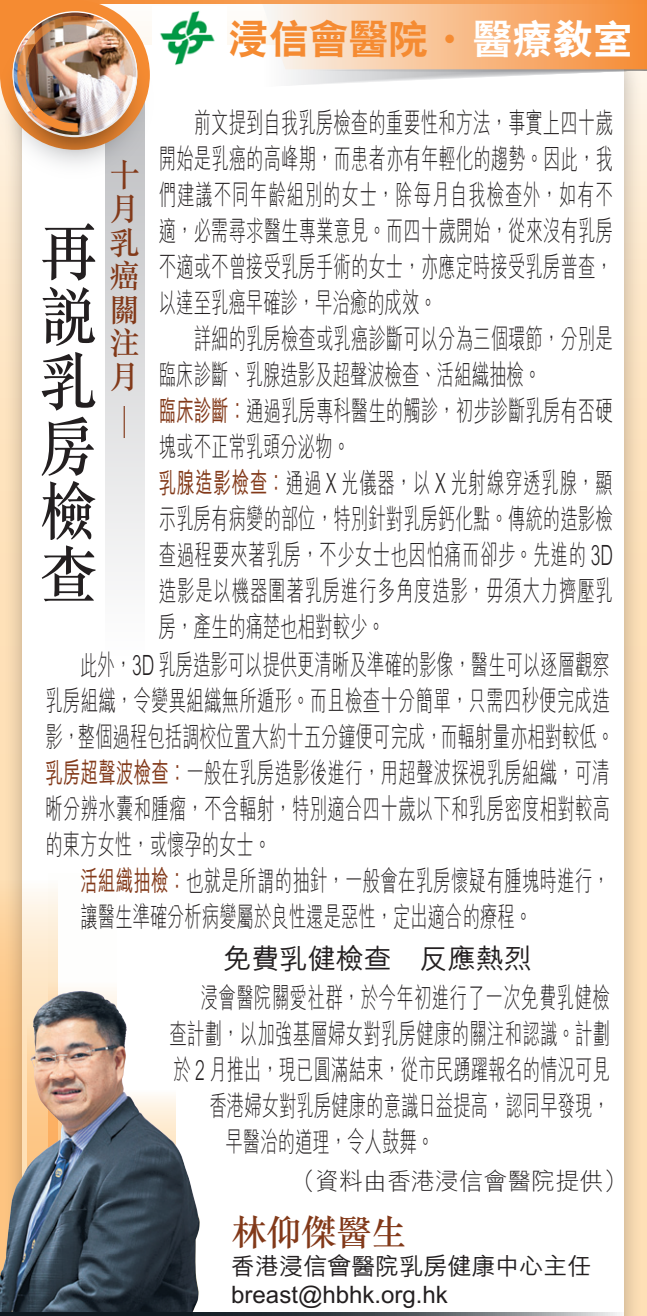
<style>
.page{position:relative;width:647px;height:1316px;background:#fff}
.page>*{position:absolute;margin:0;border:0;box-sizing:border-box;transform-origin:0 0}
.t1{font:64px/64.8px "M Sung Medium HKSCS";color:#231f20;text-align:justify;scale:.9 1}
.t2{font:40px "C Hei 2 Xbold HKSCS";color:#f58b32}
.Name{font:36px "M Sung Medium HKSCS";letter-spacing:-.03em;color:#823919}
.t3{font:32px/33.6px "M Sung Medium HKSCS";color:#823919;scale:.95 1}
.t4{font:30.4px "M Sung Medium HKSCS";color:#823919;scale:1.05 1}
.t5{font:28px/36px "M Hei Light HKSCS";letter-spacing:.005em;color:#231f20;scale:.62 1}
.t6{font:28px "M Hei Light HKSCS";letter-spacing:.025em;color:#231f20;scale:.62 1}
.Sub_Heading1{font:28px "M Hei Medium HKSCS";color:#231f20}
.Name-2{font:24px "M Hei Medium HKSCS";color:#231f20}
.t7{font:24px "M Hei Light HKSCS";color:#231f20}
.s1{color:#fff}
.s2{font-family:"M Hei Medium HKSCS";color:#823919}
</style>
<div class="page">
<div style="left:3px;top:48px;width:639px;height:1267px;background:#231f20;opacity:.3"></div>
<div style="left:23px;top:45px;width:601px;height:1270px;background:#fff"></div>
<svg style="left:105px;top:183px;width:40px;height:389px;background:#dddedf"></svg>
<svg style="left:259px;top:4px;width:387px;height:83px"></svg>
<div style="left:0;top:0;width:75px;height:75px;background:#f58b32"></div>
<div style="left:0;top:0;width:150px;height:150px;background:#f58b32;border-radius:50%"></div>
<svg style="left:84px;top:0;width:562px;height:4px;background:#f59b4f"></svg>
<img style="left:160px;top:10px;width:55px;height:55px">
<img style="left:0;top:13px;width:152px;height:170px">
<svg style="left:0;top:880px;width:58px;height:110px;background:#f9e0c0"></svg>
<img style="left:0;top:990px;width:199px;height:321px">
<svg style="left:0;top:1311px;width:620px;height:4px"></svg>
<p class="t2" style="left:228px;top:13px;width:405px">浸信會醫院 <sup>‧</sup> <span class="s1">醫療教室</span></p>
<p class="t1" style="left:40px;top:218px;width:63px">再說乳房檢查</p>
<p class="t3" style="left:110px;top:157px;width:32px">十月乳癌關注月</p>
<p class="t4" style="left:145px;top:406px;width:32px;rotate:90deg">—</p>
<p class="t5" style="left:159px;top:103px;width:733px;text-align:justify">　　前文提到自我乳房檢查的重要性和方法，事實上四十歲開始是乳癌的高峰期，而患者亦有年輕化的趨勢。因此，我們建議不同年齡組別的女士，除每月自我檢查外，如有不適，必需尋求醫生專業意見。而四十歲開始，從來沒有乳房不適或不曾接受乳房手術的女士，亦應定時接受乳房普查，以達至乳癌早確診，早治癒的成效。</p>
<p class="t5" style="left:159px;top:319px;width:733px">　　詳細的乳房檢查或乳癌診斷可以分為三個環節，分別是臨床診斷、乳腺造影及超聲波檢查、活組織抽檢。</p>
<p class="t5" style="left:159px;top:391px;width:733px"><span class="s2">臨床診斷：</span>通過乳房專科醫生的觸診，初步診斷乳房有否硬塊或不正常乳頭分泌物。</p>
<p class="t5" style="left:159px;top:463px;width:733px;text-align:justify"><span class="s2">乳腺造影檢查：</span>通過 X 光儀器，以 X 光射線穿透乳腺，顯示乳房有病變的部位，特別針對乳房鈣化點。傳統的造影檢查過程要夾著乳房，不少女士也因怕痛而卻步。先進的 3D造影是以機器圍著乳房進行多角度造影，毋須大力擠壓乳房，產生的痛楚也相對較少。</p>
<p class="t5" style="left:45px;top:645px;width:918px">　　此外，3D 乳房造影可以提供更清晰及準確的影像，醫生可以逐層觀察乳房組織，令變異組織無所遁形。而且檢查十分簡單，只需四秒便完成造影，整個過程包括調校位置大約十五分鐘便可完成，而輻射量亦相對較低。</p>
<p class="t5" style="left:45px;top:753px;width:911px;text-align:justify"><span class="s2">乳房超聲波檢查：</span>一般在乳房造影後進行，用超聲波探視乳房組織，可清晰分辨水囊和腫瘤，不含輻射，特別適合四十歲以下和乳房密度相對較高的東方女性，或懷孕的女士。</p>
<p class="t5" style="left:80px;top:861px;width:855px"><span class="s2">活組織抽檢：</span>也就是所謂的抽針，一般會在乳房懷疑有腫塊時進行，讓醫生準確分析病變屬於良性還是惡性，定出適合的療程。</p>
<p class="Sub_Heading1" style="left:223px;top:938px;width:309px">免費乳健檢查　反應熱烈</p>
<p class="t6" style="left:165px;top:978px;width:718px">　　浸會醫院關愛社群，於今年初進行了一次免費乳健檢</p>
<p class="t5" style="left:169px;top:1014px;width:711px">查計劃，以加強基層婦女對乳房健康的關注和認識。計劃</p>
<p class="t5" style="left:173px;top:1050px;width:705px">於 2 月推出，現已圓滿結束，從市民踴躍報名的情況可見</p>
<p class="t5" style="left:209px;top:1086px;width:647px">香港婦女對乳房健康的意識日益提高，認同早發現，</p>
<p class="t5" style="left:225px;top:1122px;width:337px">早醫治的道理，令人鼓舞。</p>
<p class="t7" style="left:291px;top:1164px;width:337px">（資料由香港浸信會醫院提供）</p>
<p class="Name" style="left:231px;top:1207px;width:177px">林仰傑醫生</p>
<p class="Name-2" style="left:231px;top:1248px;width:362px">香港浸信會醫院乳房健康中心主任</p>
<p class="Name-2" style="left:231px;top:1276px;width:218px">breast@hbhk.org.hk</p>
</div>
